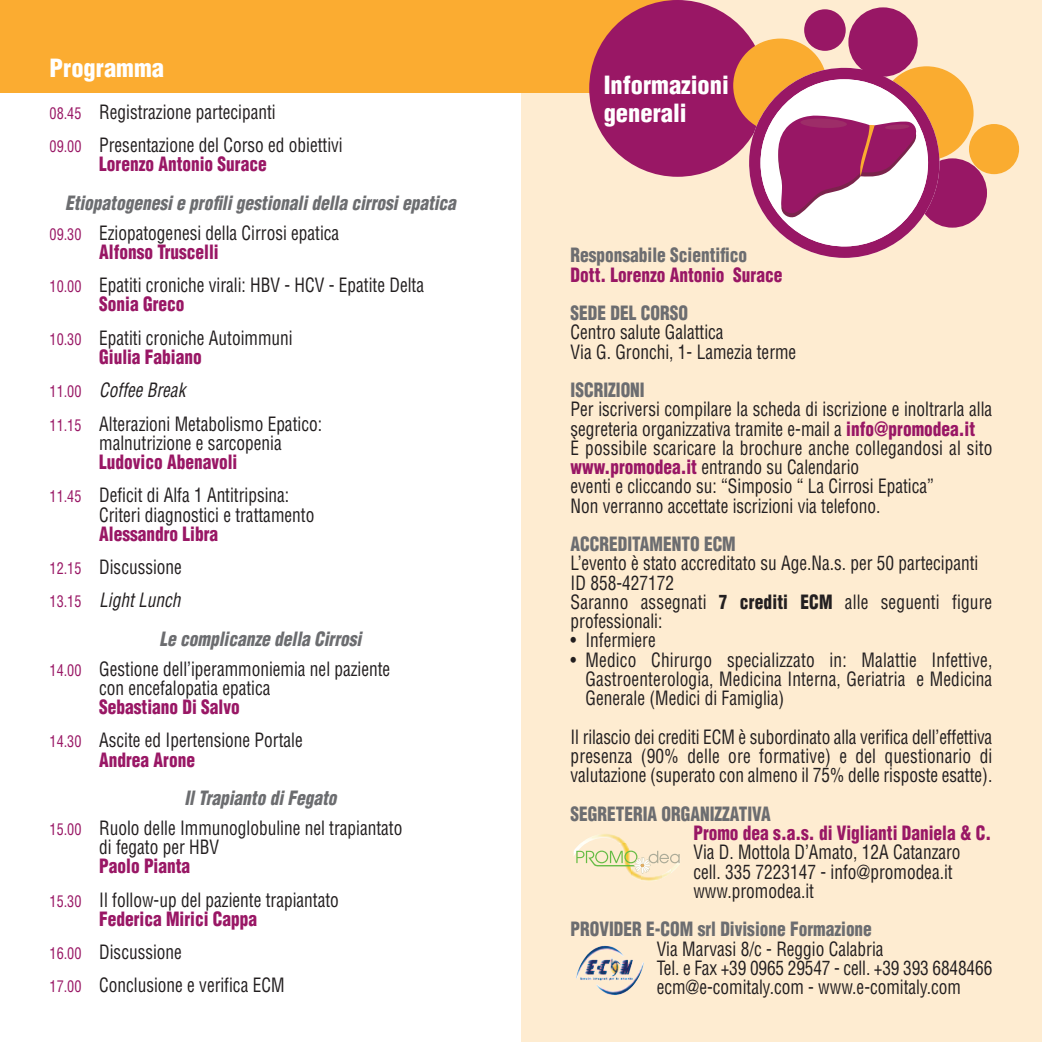
<style>
.page{position:relative;width:1042px;height:1042px;background:#fff}
.page>*{position:absolute;margin:0;border:0;box-sizing:border-box;transform-origin:0 0}
.t1{font:900 condensed 24.5px/28px "Helvetica LT Std";color:#fff}
.t2{font:condensed 19.25px/19.2px "Helvetica LT Std";color:#231f20;scale:.9 1}
.t3{font:900 condensed 19.25px/33.2px "Helvetica LT Std";color:#991765;scale:.9 1}
.t4{font:900 condensed 19.25px "Helvetica LT Std";color:#6c6d70;scale:.9 1}
.t5{font:italic 900 condensed 19.25px/29.8px "Helvetica LT Std";color:#6c6d70;scale:.9 1}
.s1{font-size:15.75px;color:#991765}
.s2{font-weight:400;font-style:normal;font-size:15.75px;color:#991765}
.s3{font-weight:400;font-style:normal;color:#231f20}
.s4{font-weight:900;color:#991765}
.s5{font-style:italic}
.s6{font-weight:400;font-size:15.75px}
.s7{font-weight:400;color:#231f20}
.s8{font-weight:400;font-style:italic;color:#231f20}
.s9{font-weight:900;font-style:italic;color:#6c6d70}
.s10{font-weight:900}
</style>
<div class="page">
<div style="left:521px;top:0;width:521px;height:1042px;background:#feecd1"></div>
<div style="left:0;top:0;width:677px;height:92px;background:#fbac31"></div>
<div style="left:589px;top:0;width:177px;height:177px;background:#991765;border-radius:50%"></div>
<div style="left:733px;top:39px;width:94px;height:94px;background:#faac30;border-radius:50%"></div>
<div style="left:804px;top:9px;width:42px;height:42px;background:#981765;border-radius:50%"></div>
<div style="left:879px;top:66px;width:94px;height:94px;background:#faac30;border-radius:50%"></div>
<div style="left:918px;top:158px;width:69px;height:70px;background:#981765;border-radius:50%"></div>
<div style="left:969px;top:124px;width:50px;height:50px;background:#faac30;border-radius:50%"></div>
<div style="left:848px;top:7px;width:69px;height:70px;background:#981765;border-radius:50%"></div>
<svg style="left:748px;top:67px;width:191px;height:191px"></svg>
<img style="left:581px;top:836px;width:12px;height:7px">
<img style="left:593px;top:834px;width:33px;height:9px">
<svg style="left:573px;top:843px;width:106px;height:38px"></svg>
<img style="left:586px;top:946px;width:47px;height:34px">
<p class="t1" style="left:50px;top:56px;width:116px">Programma</p>
<p class="t2" style="left:50px;top:97px;width:327px;line-height:33.2px"><span class="s1">08.45</span> Registrazione partecipanti<br><span class="s1">09.00</span> Presentazione del Corso ed obiettivi</p>
<p class="t3" style="left:99px;top:149px;width:188px">Lorenzo Antonio Surace</p>
<p class="t5" style="left:50px;top:190px;width:453px;text-indent:15px">Etiopatogenesi e profili gestionali della cirrosi epatica<br><span class="s2">09.30</span> <span class="s3">Eziopatogenesi della Cirrosi epatica</span></p>
<p class="t2" style="left:50px;top:237px;width:417px;line-height:33.2px;text-indent:50px"><span class="s4">Alfonso Truscelli<br></span><span class="s1">10.00</span> Epatiti croniche virali: HBV - HCV - Epatite Delta</p>
<p class="t2" style="left:50px;top:289px;width:272px;line-height:33.2px;text-indent:50px"><span class="s4">Sonia Greco<br></span><span class="s1">10.30</span> Epatiti croniche Autoimmuni</p>
<p class="t2" style="left:50px;top:342px;width:304px;line-height:33.2px;text-indent:50px"><span class="s4">Giulia Fabiano<br></span><span class="s1">11.00</span> <span class="s5">Coffee Break<br></span><span class="s1">11.15</span> Alterazioni Metabolismo Epatico:</p>
<p class="t2" style="left:99px;top:435px;width:204px">malnutrizione e sarcopenia</p>
<p class="t2" style="left:50px;top:447px;width:268px;line-height:33.2px;text-align:center"><span class="s4">Ludovico Abenavoli<br></span><span class="s1">11.45</span> Deficit di Alfa 1 Antitripsina:</p>
<p class="t2" style="left:99px;top:506px;width:240px">Criteri diagnostici e trattamento</p>
<p class="t3" style="left:50px;top:519px;width:189px;text-indent:50px">Alessandro Libra<br><span class="s6">12.15</span> <span class="s7">Discussione<br></span><span class="s6">13.15</span> <span class="s8">Light Lunch</span></p>
<p class="t2" style="left:50px;top:625px;width:380px;line-height:29.8px;text-indent:110px"><span class="s9">Le complicanze della Cirrosi<br></span><span class="s1">14.00</span> Gestione dell’iperammoniemia nel paziente</p>
<p class="t2" style="left:99px;top:680px;width:192px">con encefalopatia epatica</p>
<p class="t2" style="left:50px;top:692px;width:283px;line-height:33.2px;text-indent:50px"><span class="s4">Sebastiano Di Salvo<br></span><span class="s1">14.30</span> Ascite ed Ipertensione Portale</p>
<p class="t3" style="left:99px;top:744px;width:108px">Andrea Arone</p>
<p class="t2" style="left:50px;top:785px;width:393px;line-height:29.8px;text-indent:135px"><span class="s9">Il Trapianto di Fegato<br></span><span class="s1">15.00</span> Ruolo delle Immunoglobuline nel trapiantato</p>
<p class="t2" style="left:99px;top:839px;width:135px">di fegato per HBV</p>
<p class="t2" style="left:50px;top:851px;width:323px;line-height:33.2px;text-indent:50px"><span class="s4">Paolo Pianta<br></span><span class="s1">15.30</span> Il follow-up del paziente trapiantato</p>
<p class="t2" style="left:50px;top:904px;width:262px;line-height:33.2px;text-indent:50px"><span class="s4">Federica Mirici Cappa<br></span><span class="s1">16.00</span> Discussione<br><span class="s1">17.00</span> Conclusione e verifica ECM</p>
<p class="t1" style="left:604px;top:73px;width:127px">Informazioni generali</p>
<p class="t4" style="left:570px;top:248px;width:198px">Responsabile Scientifico</p>
<p class="t3" style="left:570px;top:260px;width:237px">Dott. Lorenzo Antonio Surace</p>
<p class="t4" style="left:570px;top:306px;width:132px">SEDE DEL CORSO</p>
<p class="t2" style="left:570px;top:324px;width:252px">Centro salute Galattica<br>Via G. Gronchi, 1- Lamezia terme</p>
<p class="t4" style="left:570px;top:383px;width:84px">ISCRIZIONI</p>
<p class="t2" style="left:570px;top:401px;width:470px">Per iscriversi compilare la scheda di iscrizione e inoltrarla alla segreteria organizzativa tramite e-mail a <span class="s4">info@promodea.it<br></span>È possibile scaricare la brochure anche collegandosi al sito <span class="s4">www.promodea.it</span> entrando su Calendario<br>eventi e cliccando su: “Simposio “ La Cirrosi Epatica”<br>Non verranno accettate iscrizioni via telefono.</p>
<p class="t4" style="left:570px;top:537px;width:185px">ACCREDITAMENTO ECM</p>
<p class="t2" style="left:570px;top:555px;width:470px">L’evento è stato accreditato su Age.Na.s. per 50 partecipanti ID 858-427172<br>Saranno assegnati <span class="s10">7 crediti ECM</span> alle seguenti figure professionali:</p>
<p class="t2" style="left:570px;top:632px;width:96px">• Infermiere</p>
<p class="t2" style="left:585px;top:651px;width:453px;text-align:justify;text-indent:-15px">• Medico Chirurgo specializzato in: Malattie Infettive, Gastroenterologia, Medicina Interna, Geriatria e Medicina Generale (Medici di Famiglia)</p>
<p class="t2" style="left:570px;top:728px;width:470px;text-align:justify">Il rilascio dei crediti ECM è subordinato alla verifica dell’effettiva presenza (90% delle ore formative) e del questionario di valutazione (superato con almeno il 75% delle risposte esatte).</p>
<p class="t4" style="left:570px;top:806px;width:224px">SEGRETERIA ORGANIZZATIVA</p>
<p class="t3" style="left:693px;top:818px;width:333px">Promo dea s.a.s. di Viglianti Daniela &amp; C.</p>
<p class="t2" style="left:693px;top:844px;width:298px">Via D. Mottola D’Amato, 12A Catanzaro cell. 335 7223147 - info@promodea.it www.promodea.it</p>
<p class="t4" style="left:570px;top:922px;width:336px">PROVIDER E-COM srl Divisione Formazione</p>
<p class="t2" style="left:657px;top:940px;width:374px">Via Marvasi 8/c - Reggio Calabria<br>Tel. e Fax +39 0965 29547 - cell. +39 393 6848466 ecm@e-comitaly.com - www.e-comitaly.com</p>
</div>
